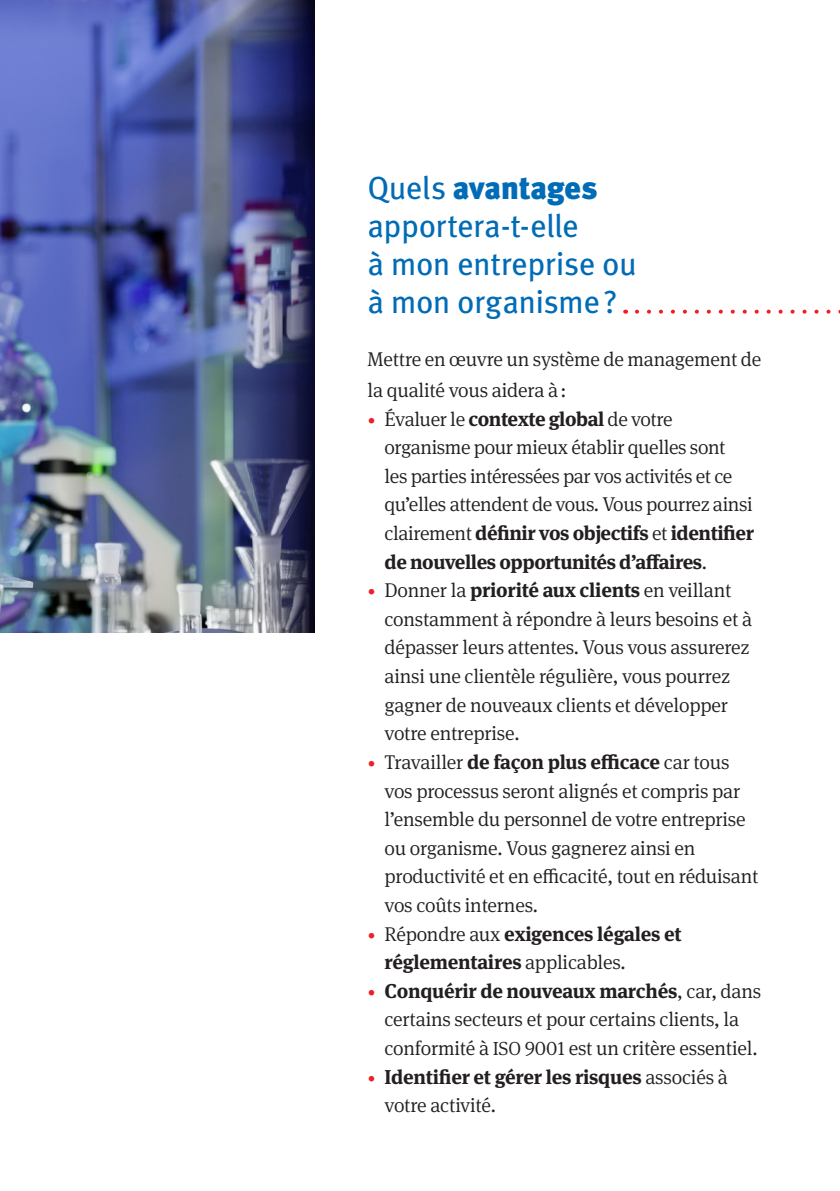
<style>
.page{position:relative;width:840px;height:1191px;background:#fff}
.page>*{position:absolute;margin:0;border:0;box-sizing:border-box;transform-origin:0 0}
.t1{font:32px/38px "Meta Pro";letter-spacing:-.02em;color:#006bb6}
.t2{font:300 20px/28.6px "Meta Serif Pro";letter-spacing:-.01em;color:#231f20}
.t3{font:700 20px/28.6px "Meta Serif Pro";letter-spacing:-.01em;color:#231f20}
.s1{font-weight:900}
.s2{font-size:16px;color:#ee2026}
.s3{font-weight:700}
.s4{font-weight:300;font-size:16px;color:#ee2026}
.s5{font-weight:300}
.s6{font-size:19px}
</style>
<div class="page">
<img style="left:0;top:0;width:315px;height:632px">
<svg style="left:636px;top:310px;width:204px;height:4px"></svg>
<h1 class="t1" style="left:367px;top:167px;width:270px">Quels <span class="s1">avantages </span>apportera-t-elle<br>à mon entreprise ou à mon organisme?</h1>
<p class="t2" style="left:367px;top:342px;width:395px;line-height:31px">Mettre en œuvre un système de management de la qualité vous aidera à:</p>
<p class="t2" style="left:384px;top:403px;width:371px;text-indent:-17px"><span class="s2">•</span> Évaluer le <span class="s3">contexte global</span> de votre organisme pour mieux établir quelles sont<br>les parties intéressées par vos activités et ce qu’elles attendent de vous. Vous pourrez ainsi clairement <span class="s3">définir vos objectifs</span> et <span class="s3">identifier de nouvelles opportunités d’affaires</span>.</p>
<p class="t2" style="left:384px;top:575px;width:369px;text-indent:-17px"><span class="s2">•</span> Donner la <span class="s3">priorité aux clients</span> en veillant constamment à répondre à leurs besoins et à dépasser leurs attentes. Vous vous assurerez ainsi une clientèle régulière, vous pourrez gagner de nouveaux clients et développer votre entreprise.</p>
<p class="t2" style="left:384px;top:746px;width:375px;text-indent:-17px"><span class="s2">•</span> Travailler <span class="s3">de façon plus efficace</span> car tous vos processus seront alignés et compris par l’ensemble du personnel de votre entreprise ou organisme. Vous gagnerez ainsi en productivité et en efficacité, tout en réduisant vos coûts internes.</p>
<p class="t3" style="left:384px;top:917px;width:298px;text-indent:-17px"><span class="s4">•</span> <span class="s5">Répondre aux</span> exigences légales et réglementaires <span class="s5">applicables.</span></p>
<p class="t2" style="left:384px;top:975px;width:378px;text-indent:-17px"><span class="s2">•</span> <span class="s3">Conquérir de nouveaux marchés</span>, car, dans certains secteurs et pour certains clients, la conformité à <span class="s6">ISO</span> 9001 est un critère essentiel.</p>
<p class="t3" style="left:384px;top:1060px;width:345px;text-indent:-17px"><span class="s4">•</span> Identifier et gérer les risques <span class="s5">associés à votre activité.</span></p>
</div>
